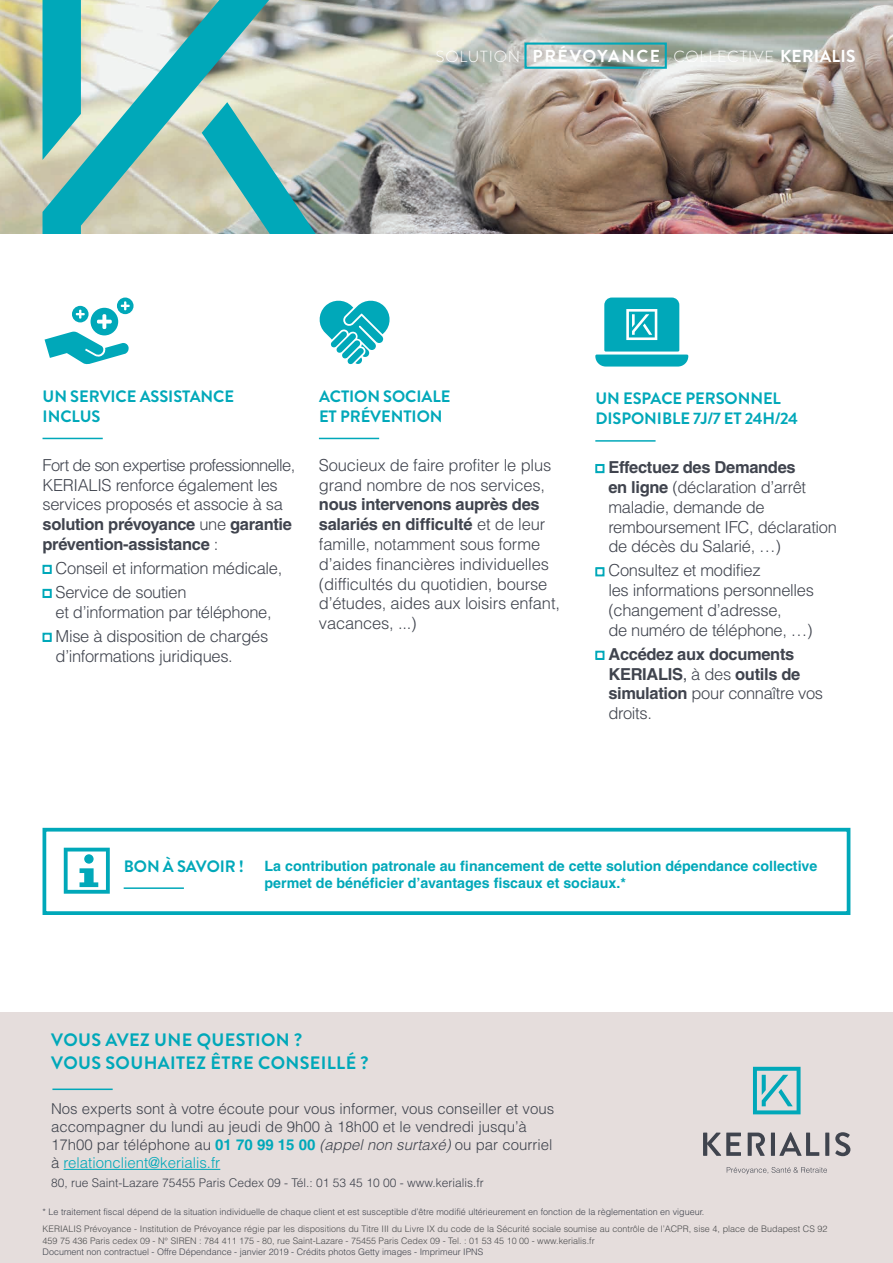
<style>
.page{position:relative;width:893px;height:1263px;background:#fff}
.page>*{position:absolute;margin:0;border:0;box-sizing:border-box;transform-origin:0 0}
.t1{font:700 18px/23.4px "Brandon Grotesque";letter-spacing:.02em;color:#00a8b9}
.t2{font:300 16.5px/19.8px "Helvetica LT Pro";letter-spacing:-.02em;color:#40444e}
.t3{font:700 16.5px/20.2px "Brandon Grotesque";letter-spacing:-.005em;color:#00a8b9}
.t4{font:700 16.5px/19.8px "Helvetica LT Pro";letter-spacing:-.02em;color:#40444e}
.t5{font:300 16.05px "Brandon Grotesque";letter-spacing:.055em;color:#fff}
.t6{font:300 15px/18px "Helvetica LT Pro";color:#40444e}
.t7{font:700 14.25px/16.4px "Helvetica LT Pro";color:#00a8b9}
.t8{font:300 12px "Helvetica LT Pro";color:#40444e}
.t9{font:300 9px/12px "Helvetica LT Pro";color:#4b4c4d}
.t10{font:300 9px "Helvetica LT Pro";color:#40444e}
.s1{font-weight:700;font-size:17.4px}
.s2{font-weight:700}
.s3{font-weight:400}
.s4{font-weight:300}
.s5{font-weight:700;color:#00a8b9}
.s6{font-style:italic}
.s7{color:#00a8b9}
</style>
<div class="page">
<img style="left:0;top:0;width:893px;height:234px">
<svg style="left:269px;top:102px;width:69px;height:132px;background:#9ab9af"></svg>
<svg style="left:43px;top:0;width:226px;height:234px;background:#84c3bf"></svg>
<div style="left:0;top:1012px;width:893px;height:251px;background:#e5dddc"></div>
<hr style="left:43px;top:438px;width:60px;height:1px;background:#00a8b9">
<svg style="left:42px;top:564px;width:10px;height:10px"></svg>
<svg style="left:42px;top:588px;width:10px;height:10px"></svg>
<svg style="left:42px;top:632px;width:10px;height:10px"></svg>
<svg style="left:45px;top:298px;width:89px;height:67px"></svg>
<hr style="left:319px;top:438px;width:60px;height:1px;background:#00a8b9">
<hr style="left:595px;top:440px;width:61px;height:2px;background:#00a8b9">
<svg style="left:595px;top:464px;width:10px;height:10px"></svg>
<svg style="left:595px;top:567px;width:10px;height:10px"></svg>
<svg style="left:595px;top:650px;width:10px;height:10px"></svg>
<svg style="left:595px;top:298px;width:93px;height:69px"></svg>
<svg style="left:319px;top:300px;width:71px;height:64px"></svg>
<div style="left:524px;top:43px;width:143px;height:26px;border:2px solid #00a8b9"></div>
<div style="left:43px;top:828px;width:807px;height:87px;border:4px solid #00a8b9"></div>
<hr style="left:124px;top:887px;width:60px;height:2px;background:#00a8b9">
<svg style="left:64px;top:848px;width:46px;height:46px"></svg>
<svg style="left:84px;top:854px;width:10px;height:10px"></svg>
<hr style="left:64px;top:1169px;width:156px;height:1px;background:#00a8b9">
<hr style="left:52px;top:1088px;width:61px;height:2px;background:#00a8b9">
<svg style="left:703px;top:1132px;width:38px;height:24px"></svg>
<hr style="left:771px;top:1132px;width:4px;height:24px;background:#40444e">
<svg style="left:779px;top:1132px;width:40px;height:24px"></svg>
<svg style="left:825px;top:1132px;width:4px;height:24px"></svg>
<svg style="left:835px;top:1132px;width:15px;height:24px"></svg>
<svg style="left:748px;top:1132px;width:17px;height:24px"></svg>
<svg style="left:753px;top:1067px;width:47px;height:47px"></svg>
<svg style="left:727px;top:1167px;width:100px;height:7px"></svg>
<p class="t5" style="left:436px;top:45px;width:421px">SOLUTION <span class="s1">PRÉVOYANCE</span> COLLECTIVE <span class="s1">KERIALIS</span></p>
<p class="t3" style="left:43px;top:386px;width:193px">UN SERVICE ASSISTANCE<br>INCLUS</p>
<p class="t2" style="left:43px;top:455px;width:254px">Fort de son expertise professionnelle, KERIALIS renforce également les services proposés et associe à sa <span class="s2">solution prévoyance</span> une <span class="s2">garantie prévention-assistance</span> :</p>
<p class="t2" style="left:56px;top:556px;width:228px;line-height:24px">Conseil et information médicale,<br>Service de soutien</p>
<p class="t2" style="left:56px;top:600px;width:217px;line-height:24px">et d’information par téléphone,<br>Mise à disposition de chargés</p>
<p class="t2" style="left:56px;top:646px;width:179px">d’informations juridiques.</p>
<p class="t3" style="left:319px;top:386px;width:133px">ACTION SOCIALE<br>ET PRÉVENTION</p>
<p class="t2" style="left:319px;top:455px;width:234px">Soucieux de faire profiter le plus grand nombre de nos services,</p>
<p class="t2" style="left:319px;top:494px;width:243px"><span class="s2">nous intervenons auprès des salariés en difficulté</span> et de leur famille, notamment sous forme d’aides financières individuelles (difficultés du quotidien, bourse d’études, aides aux loisirs enfant, vacances, ...)</p>
<p class="t3" style="left:595px;top:388px;width:204px">UN ESPACE PERSONNEL<br>DISPONIBLE 7J/7 ET 24H/24</p>
<p class="t2" style="left:608px;top:457px;width:230px"><span class="s2">Effectuez des Demandes<br>en ligne</span> (déclaration d’arrêt maladie, demande de remboursement IFC, déclaration de décès du Salarié, …)</p>
<p class="t2" style="left:608px;top:560px;width:207px">Consultez et modifiez<br>les informations personnelles (changement d’adresse,<br>de numéro de téléphone, …)</p>
<p class="t4" style="left:608px;top:644px;width:216px">Accédez aux documents<br>KERIALIS<span class="s3">,</span> <span class="s4">à des</span> outils de simulation <span class="s4">pour connaître vos droits.</span></p>
<p class="t3" style="left:124px;top:856px;width:122px">BON À SAVOIR !</p>
<p class="t7" style="left:264px;top:858px;width:554px">La contribution patronale au financement de cette solution dépendance collective permet de bénéficier d’avantages fiscaux et sociaux.*</p>
<p class="t1" style="left:51px;top:1028px;width:319px">VOUS AVEZ UNE QUESTION ?<br>VOUS SOUHAITEZ ÊTRE CONSEILLÉ ?</p>
<p class="t6" style="left:51px;top:1099px;width:505px">Nos experts sont à votre écoute pour vous informer, vous conseiller et vous accompagner du lundi au jeudi de 9h00 à 18h00 et le vendredi jusqu’à 17h00 par téléphone au <span class="s5">01 70 99 15 00</span> <span class="s6">(appel non surtaxé)</span> ou par courriel à <span class="s7">relationclient@kerialis.fr</span></p>
<p class="t8" style="left:51px;top:1175px;width:434px">80, rue Saint-Lazare 75455 Paris Cedex 09 - Tél.: 01 53 45 10 00 - www.kerialis.fr</p>
<p class="t10" style="left:43px;top:1206px;width:663px">* Le traitement fiscal dépend de la situation individuelle de chaque client et est susceptible d’être modifié ultérieurement en fonction de la règlementation en vigueur.</p>
<p class="t9" style="left:43px;top:1223px;width:786px">KERIALIS Prévoyance - Institution de Prévoyance régie par les dispositions du Titre III du Livre IX du code de la Sécurité sociale soumise au contrôle de l’ACPR, sise 4, place de Budapest CS 92<br>459 75 436 Paris cedex 09 - N° SIREN : 784 411 175 - 80, rue Saint-Lazare - 75455 Paris Cedex 09 - Tel. : 01 53 45 10 00 - www.kerialis.fr</p>
<p class="t10" style="left:43px;top:1246px;width:442px">Document non contractuel - Offre Dépendance - janvier 2019 - Crédits photos Getty images - Imprimeur IPNS</p>
</div>
